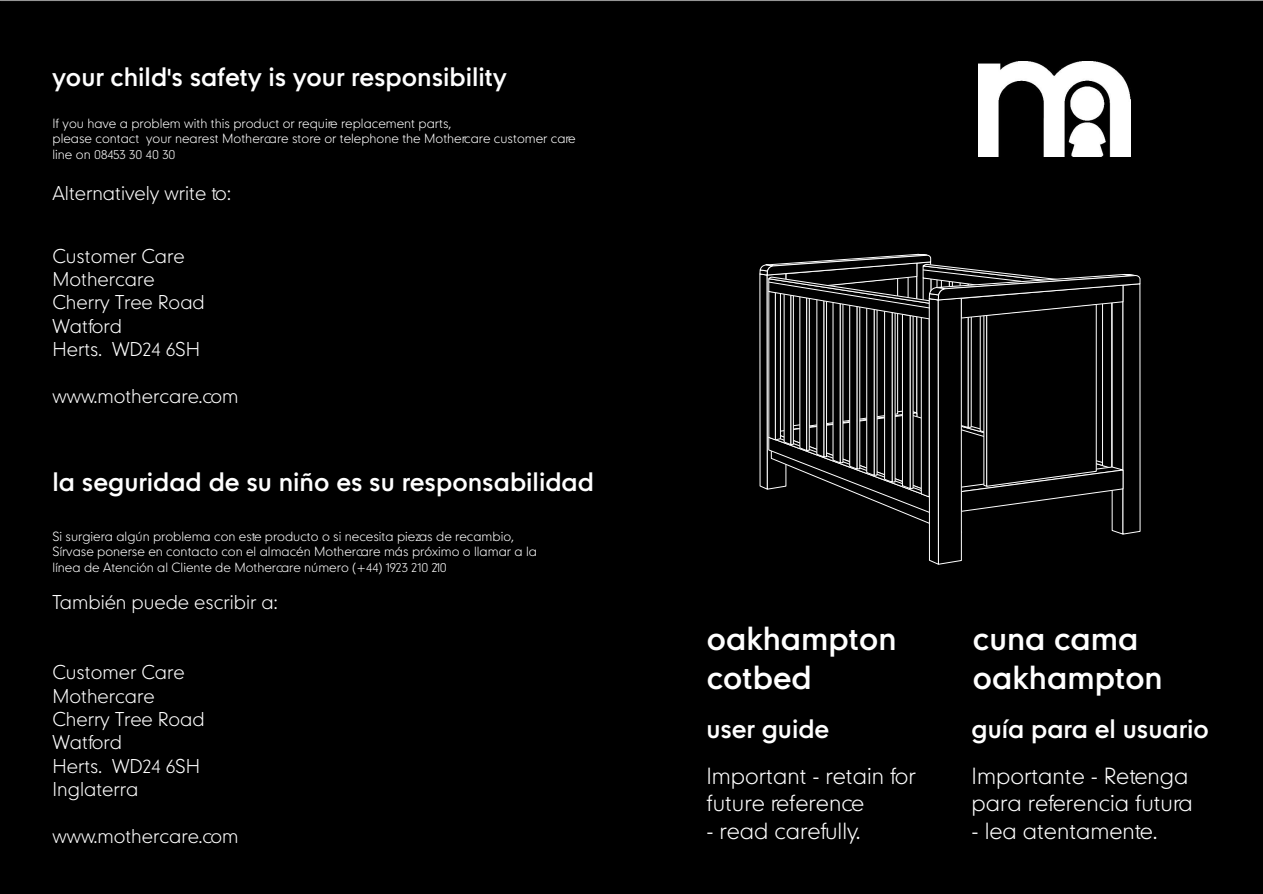
<style>
.page{position:relative;width:1263px;height:894px;background:#fff}
.page>*{position:absolute;margin:0;border:0;box-sizing:border-box;transform-origin:0 0}
.t1{font:30px/39px "Mothercare";color:#fff}
.t2{font:24px "Mothercare";color:#fff}
.t3{font:100 21px/27.3px "Mothercare";color:#fff}
.t4{font:100 18px/23.4px "Mothercare";color:#fff}
.t5{font:100 12px/15.6px "Mothercare";color:#fff}
</style>
<div class="page">
<div style="left:0;top:1px;width:1263px;height:893px;background:#000"></div>
<img style="left:978px;top:62px;width:153px;height:94px">
<svg style="left:759px;top:254px;width:382px;height:311px"></svg>
<h2 class="t2" style="left:52px;top:67px;width:456px">your child's safety is your responsibility</h2>
<p class="t5" style="left:52px;top:117px;width:525px">If you have a problem with this product or require replacement parts,<br>please contact your nearest Mothercare store or telephone the Mothercare customer care line on 08453 30 40 30</p>
<h3 class="t4" style="left:52px;top:184px;width:180px">Alternatively write to:</h3>
<h3 class="t4" style="left:52px;top:246px;width:154px">Customer Care<br>Mothercare<br>Cherry Tree Road<br>Watford<br>Herts. WD24 6SH</h3>
<h3 class="t4" style="left:52px;top:386px;width:188px">www.mothercare.com</h3>
<h2 class="t2" style="left:52px;top:472px;width:543px">la seguridad de su niño es su responsabilidad</h2>
<p class="t5" style="left:52px;top:529px;width:486px">Si surgiera algún problema con este producto o si necesita piezas de recambio,<br>Sírvase ponerse en contacto con el almacén Mothercare más próximo o llamar a la línea de Atención al Cliente de Mothercare número (+44) 1923 210 210</p>
<h3 class="t4" style="left:52px;top:593px;width:226px">También puede escribir a:</h3>
<h3 class="t4" style="left:52px;top:663px;width:154px">Customer Care<br>Mothercare<br>Cherry Tree Road<br>Watford<br>Herts. WD24 6SH<br>Inglaterra</h3>
<h3 class="t4" style="left:52px;top:826px;width:188px">www.mothercare.com</h3>
<h1 class="t1" style="left:707px;top:622px;width:191px">oakhampton cotbed</h1>
<h1 class="t1" style="left:973px;top:622px;width:191px">cuna cama oakhampton</h1>
<h2 class="t2" style="left:706px;top:719px;width:124px">user guide</h2>
<h2 class="t2" style="left:972px;top:719px;width:239px">guía para el usuario</h2>
<h3 class="t3" style="left:972px;top:765px;width:223px">Importante - Retenga para referencia futura</h3>
<h3 class="t3" style="left:972px;top:819px;width:187px">- lea atentamente.</h3>
<h3 class="t3" style="left:706px;top:765px;width:211px">Important - retain for future reference</h3>
<h3 class="t3" style="left:706px;top:819px;width:155px">- read carefully.</h3>
</div>
